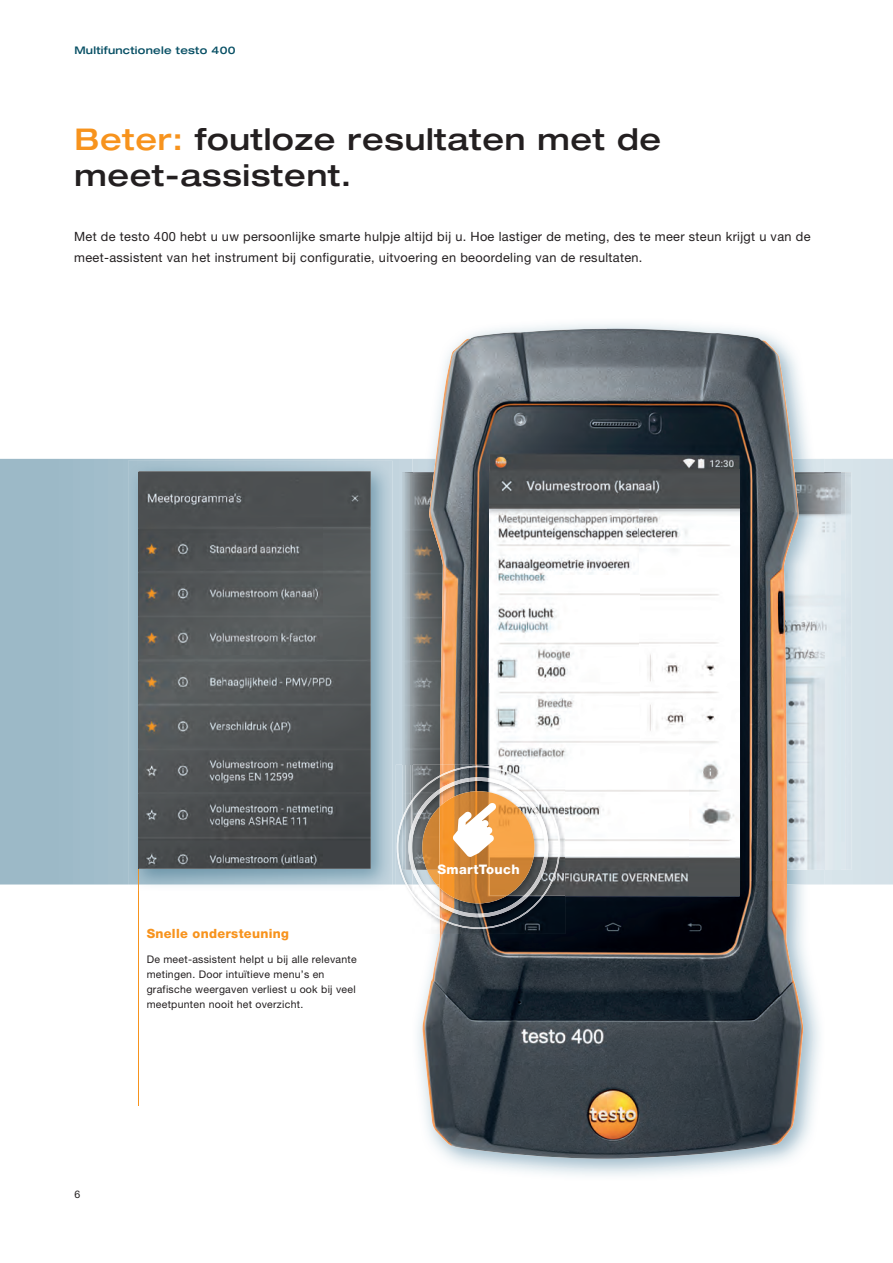
<style>
.page{position:relative;width:893px;height:1263px;background:#fff}
.page>*{position:absolute;margin:0;border:0;box-sizing:border-box;transform-origin:0 0}
.t1{font:500 expanded 30px/36px "Helvetica Neue LTW1 G";letter-spacing:.025em;color:#231f20}
.t2{font:800 13.2px "Helvetica Neue LTW1 G";letter-spacing:.025em;color:#fff}
.t3{font:12.75px/21px "Helvetica Neue LTW1 G";letter-spacing:.025em;color:#231f20}
.t4{font:800 12.75px "Helvetica Neue LTW1 G";letter-spacing:.025em;color:#f7931d}
.t5{font:10.5px/15px "Helvetica Neue LTW1 G";letter-spacing:.025em;color:#231f20}
.t6{font:500 expanded 10.5px "Helvetica Neue LTW1 G";letter-spacing:.025em;color:#074f64}
.s1{color:#f7931d}
</style>
<div class="page">
<svg style="left:0;top:459px;width:893px;height:425px"></svg>
<img style="left:845px;top:472px;width:6px;height:398px">
<img style="left:840px;top:472px;width:5px;height:398px">
<img style="left:784px;top:472px;width:56px;height:398px">
<img style="left:403px;top:472px;width:20px;height:293px">
<hr style="left:138px;top:472px;width:1px;height:634px;background:#f7931d">
<img style="left:523px;top:323px;width:274px;height:49px">
<img style="left:781px;top:371px;width:31px;height:88px">
<img style="left:773px;top:884px;width:52px;height:278px">
<img style="left:417px;top:1003px;width:46px;height:161px">
<img style="left:463px;top:1145px;width:311px;height:31px">
<img style="left:413px;top:459px;width:10px;height:13px">
<img style="left:793px;top:459px;width:32px;height:13px">
<img style="left:787px;top:870px;width:38px;height:14px">
<img style="left:423px;top:328px;width:316px;height:822px">
<img style="left:128px;top:461px;width:265px;height:424px">
<img style="left:138px;top:869px;width:1px;height:22px">
<img style="left:138px;top:471px;width:233px;height:398px">
<img style="left:490px;top:469px;width:249px;height:320px">
<img style="left:565px;top:789px;width:174px;height:107px">
<img style="left:396px;top:765px;width:7px;height:119px">
<img style="left:403px;top:765px;width:3px;height:34px">
<img style="left:406px;top:765px;width:5px;height:34px">
<img style="left:411px;top:765px;width:2px;height:34px">
<img style="left:413px;top:765px;width:27px;height:10px">
<img style="left:423px;top:896px;width:142px;height:38px">
<img style="left:440px;top:765px;width:50px;height:1px">
<img style="left:490px;top:765px;width:75px;height:131px">
<img style="left:423px;top:870px;width:4px;height:14px">
<img style="left:419px;top:839px;width:3px;height:31px">
<img style="left:427px;top:870px;width:12px;height:14px">
<img style="left:422px;top:839px;width:17px;height:31px">
<img style="left:419px;top:801px;width:21px;height:38px">
<img style="left:419px;top:884px;width:21px;height:9px">
<img style="left:419px;top:870px;width:4px;height:14px">
<svg style="left:397px;top:799px;width:22px;height:94px"></svg>
<img style="left:413px;top:775px;width:27px;height:26px">
<img style="left:413px;top:893px;width:27px;height:26px">
<img style="left:440px;top:766px;width:104px;height:163px">
<img style="left:490px;top:766px;width:70px;height:130px">
<svg style="left:452px;top:802px;width:44px;height:55px"></svg>
<p class="t6" style="left:74px;top:43px;width:163px">Multifunctionele testo 400</p>
<h1 class="t1" style="left:74px;top:121px;width:588px"><span class="s1">Beter:</span> foutloze resultaten met de meet-assistent.</h1>
<p class="t3" style="left:74px;top:226px;width:738px">Met de testo 400 hebt u uw persoonlijke smarte hulpje altijd bij u. Hoe lastiger de meting, des te meer steun krijgt u van de meet-assistent van het instrument bij configuratie, uitvoering en beoordeling van de resultaten.</p>
<p class="t4" style="left:147px;top:926px;width:144px">Snelle ondersteuning</p>
<p class="t5" style="left:147px;top:951px;width:212px">De meet-assistent helpt u bij alle relevante metingen. Door intuïtieve menu’s en grafische weergaven verliest u ook bij veel meetpunten nooit het overzicht.</p>
<p class="t5" style="left:74px;top:1187px;width:7px">6</p>
<p class="t2" style="left:437px;top:862px;width:84px">SmartTouch</p>
</div>
